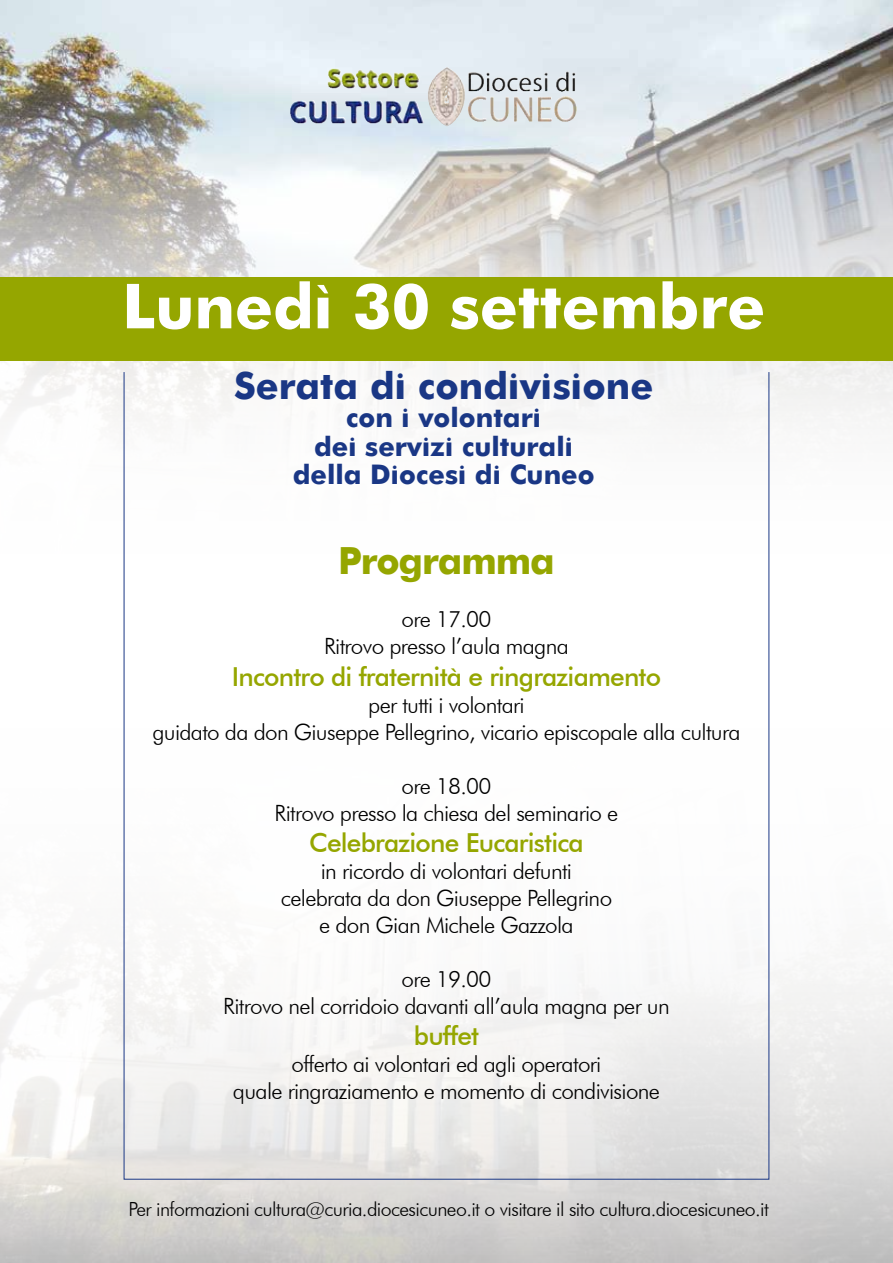
<style>
.page{position:relative;width:893px;height:1263px;background:#fff}
.page>*{position:absolute;margin:0;border:0;box-sizing:border-box;transform-origin:0 0}
.t1{font:700 62.1px "Futura";color:#fff}
.t2{font:700 37.5px "Futura";color:#1a3785}
.t3{font:700 37.35px "Futura";letter-spacing:-.03em;color:#95a600}
.t4{font:700 27px/28.5px "Futura";color:#1a3785;text-align:center}
.t5{font:500 26.25px "Futura BT";letter-spacing:-.03em;color:#95a600}
.t6{font:300 22.5px/27px "Futura BT";letter-spacing:-.03em;color:#000;text-align:center}
.t7{font:300 19.5px "Futura BT";letter-spacing:-.03em;color:#000}
</style>
<div class="page">
<img style="left:0;top:0;width:893px;height:580px">
<img style="left:0;top:580px;width:893px;height:683px">
<div style="left:0;top:277px;width:893px;height:84px;background:#95a600"></div>
<img style="left:328px;top:67px;width:137px;height:59px">
<h1 class="t1" style="left:122px;top:261px;width:644px">Lunedì 30 settembre</h1>
<h2 class="t2" style="left:234px;top:358px;width:421px">Serata di condivisione</h2>
<p class="t4" style="left:293px;top:401px;width:303px">con i volontari<br>dei servizi culturali della Diocesi di Cuneo</p>
<h3 class="t3" style="left:338px;top:533px;width:218px">Programma</h3>
<p class="t6" style="left:324px;top:606px;width:246px">ore 17.00<br>Ritrovo presso l’aula magna</p>
<p class="t5" style="left:232px;top:660px;width:431px">Incontro di fraternità e ringraziamento</p>
<p class="t6" style="left:152px;top:691px;width:590px">per tutti i volontari<br>guidato da don Giuseppe Pellegrino, vicario episcopale alla cultura</p>
<p class="t6" style="left:275px;top:772px;width:345px">ore 18.00<br>Ritrovo presso la chiesa del seminario e</p>
<p class="t5" style="left:309px;top:827px;width:276px">Celebrazione Eucaristica</p>
<p class="t6" style="left:281px;top:857px;width:333px">in ricordo di volontari defunti celebrata da don Giuseppe Pellegrino e don Gian Michele Gazzola</p>
<p class="t6" style="left:223px;top:965px;width:448px">ore 19.00<br>Ritrovo nel corridoio davanti all’aula magna per un</p>
<p class="t5" style="left:414px;top:1020px;width:67px">buffet</p>
<p class="t6" style="left:233px;top:1050px;width:429px">offerto ai volontari ed agli operatori<br>quale ringraziamento e momento di condivisione</p>
<p class="t7" style="left:128px;top:1197px;width:642px">Per informazioni cultura@curia.diocesicuneo.it o visitare il sito cultura.diocesicuneo.it</p>
</div>
